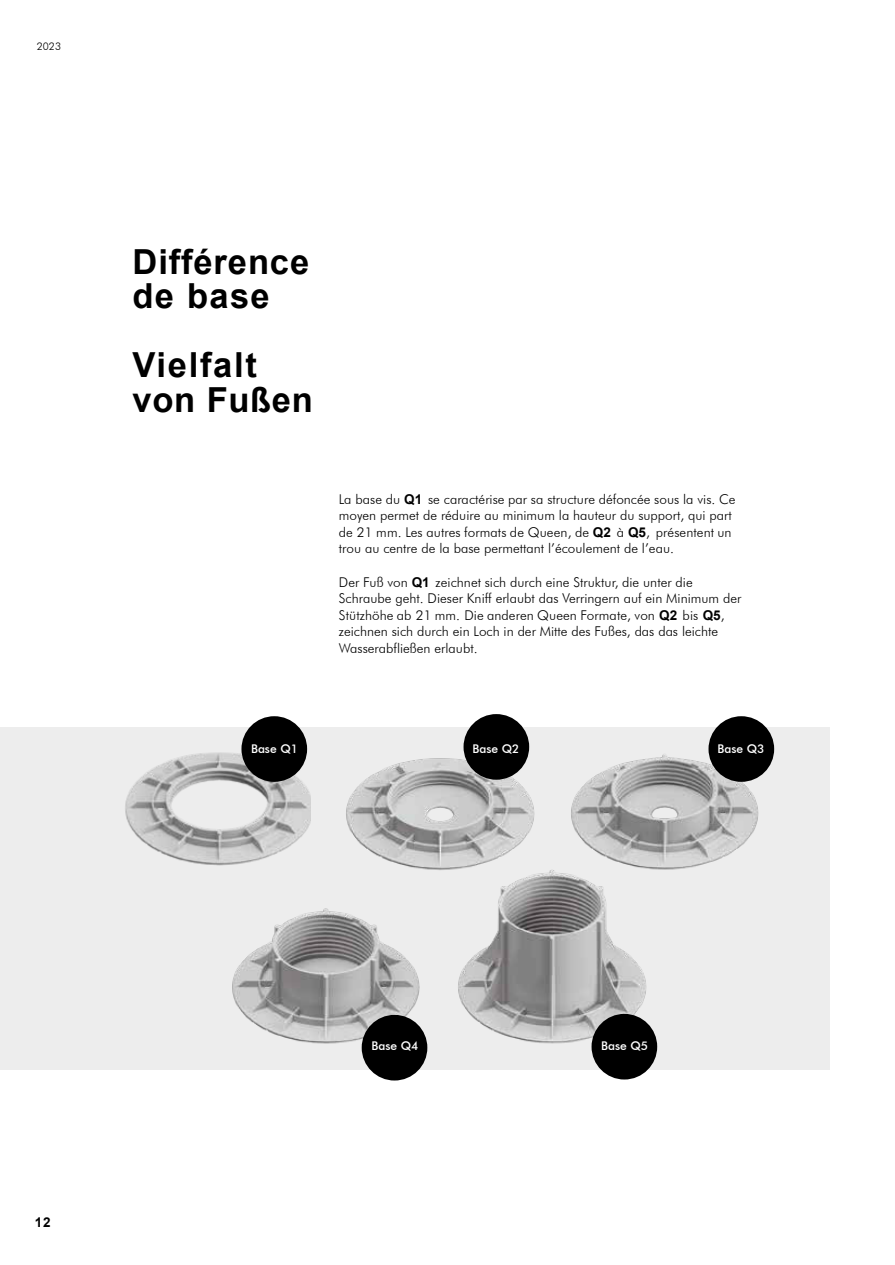
<style>
.page{position:relative;width:895px;height:1265px;background:#fff}
.page>*{position:absolute;margin:0;border:0;box-sizing:border-box;transform-origin:0 0}
.t1{font:700 34.5px/34.5px "Arial";letter-spacing:.025em;color:#000}
.t2{font:300 13.5px/16.5px "Futura BT";color:#000}
.t3{font:700 13.5px "Arial";color:#000}
.t4{font:500 12px "Futura BT";color:#fff}
.t5{font:300 10.5px "Futura BT";color:#000}
.s1{font-family:"Arial";font-weight:700}
</style>
<div class="page">
<div style="left:1px;top:727px;width:829px;height:342px;background:#ededed"></div>
<img style="left:125px;top:753px;width:185px;height:112px">
<img style="left:346px;top:728px;width:189px;height:142px">
<img style="left:571px;top:728px;width:204px;height:142px">
<img style="left:214px;top:908px;width:222px;height:172px">
<img style="left:440px;top:863px;width:223px;height:216px">
<div style="left:708px;top:716px;width:66px;height:66px;background:#000;border-radius:50%"></div>
<div style="left:241px;top:716px;width:66px;height:66px;background:#000;border-radius:50%"></div>
<div style="left:463px;top:714px;width:66px;height:65px;background:#000;border-radius:50%"></div>
<div style="left:361px;top:1014px;width:66px;height:66px;background:#000;border-radius:50%"></div>
<div style="left:591px;top:1013px;width:66px;height:66px;background:#000;border-radius:50%"></div>
<p class="t5" style="left:37px;top:42px;width:26px">2023</p>
<h1 class="t1" style="left:132px;top:248px;width:178px">Différence de base</h1>
<h1 class="t1" style="left:132px;top:351px;width:182px">Vielfalt von Fußen</h1>
<p class="t2" style="left:339px;top:492px;width:398px">La base du <span class="s1">Q1</span> se caractérise par sa structure défoncée sous la vis. Ce moyen permet de réduire au minimum la hauteur du support, qui part de 21 mm. Les autres formats de Queen, de <span class="s1">Q2</span> à <span class="s1">Q5</span>, présentent un trou au centre de la base permettant l’écoulement de l’eau.</p>
<p class="t2" style="left:339px;top:575px;width:404px">Der Fuß von <span class="s1">Q1</span> zeichnet sich durch eine Struktur, die unter die Schraube geht. Dieser Kniff erlaubt das Verringern auf ein Minimum der Stützhöhe ab 21 mm. Die anderen Queen Formate, von <span class="s1">Q2</span> bis <span class="s1">Q5</span>, zeichnen sich durch ein Loch in der Mitte des Fußes, das das leichte Wasserabfließen erlaubt.</p>
<p class="t4" style="left:251px;top:744px;width:48px">Base Q1</p>
<p class="t4" style="left:472px;top:744px;width:48px">Base Q2</p>
<p class="t4" style="left:717px;top:744px;width:48px">Base Q3</p>
<p class="t3" style="left:35px;top:1217px;width:17px">12</p>
<p class="t4" style="left:371px;top:1040px;width:48px">Base Q4</p>
<p class="t4" style="left:601px;top:1040px;width:48px">Base Q5</p>
</div>
